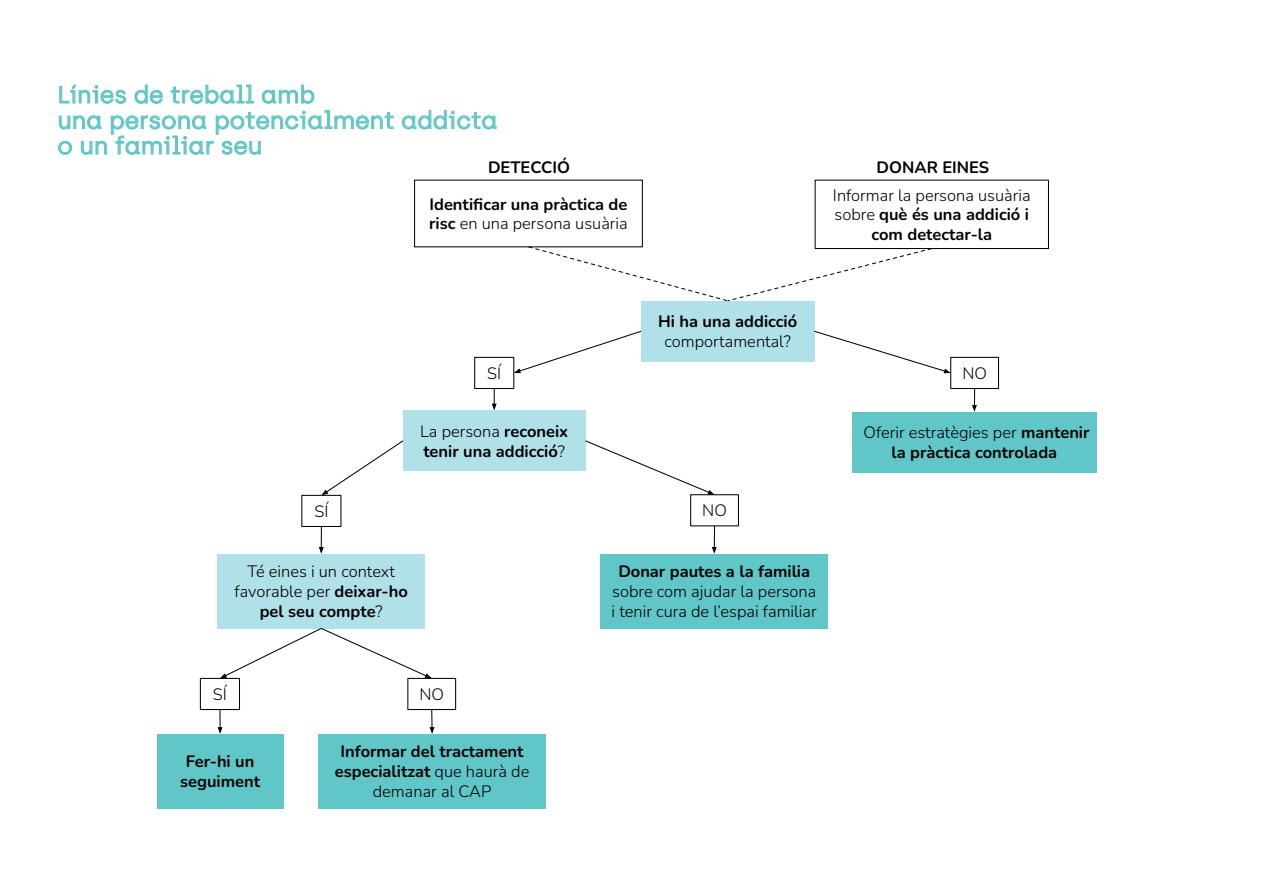
<style>
.page{position:relative;width:1263px;height:893px;background:#fff}
.page>*{position:absolute;margin:0;border:0;box-sizing:border-box;transform-origin:0 0}
.t1{font:24px/25.5px "Archia";color:#60c6c7}
.t2{font:700 16.5px/19.8px "Nunito";color:#000;text-align:center}
.t3{font:300 16.5px/19.8px "Nunito";color:#000;text-align:center}
.s1{font-weight:300}
.s2{font-weight:700}
</style>
<div class="page">
<div style="left:815px;top:180px;width:234px;height:69px;border:1px solid #000"></div>
<div style="left:318px;top:734px;width:228px;height:74px;background:#60c6c7"></div>
<div style="left:218px;top:554px;width:207px;height:74px;background:#b0e0e8"></div>
<div style="left:158px;top:734px;width:126px;height:74px;background:#60c6c7"></div>
<div style="left:407px;top:678px;width:49px;height:32px;border:1px solid #000"></div>
<div style="left:200px;top:678px;width:40px;height:32px;border:1px solid #000"></div>
<svg style="left:219px;top:628px;width:214px;height:51px"></svg>
<div style="left:641px;top:301px;width:173px;height:61px;background:#b0e0e8"></div>
<div style="left:950px;top:357px;width:49px;height:32px;border:1px solid #000"></div>
<svg style="left:814px;top:330px;width:138px;height:44px"></svg>
<svg style="left:512px;top:330px;width:130px;height:44px"></svg>
<div style="left:852px;top:412px;width:245px;height:61px;background:#60c6c7"></div>
<div style="left:403px;top:410px;width:182px;height:61px;background:#b0e0e8"></div>
<div style="left:690px;top:494px;width:49px;height:32px;border:1px solid #000"></div>
<div style="left:600px;top:554px;width:228px;height:74px;background:#60c6c7"></div>
<div style="left:474px;top:357px;width:40px;height:32px;border:1px solid #000"></div>
<svg style="left:585px;top:439px;width:131px;height:56px"></svg>
<svg style="left:527px;top:246px;width:406px;height:56px"></svg>
<svg style="left:491px;top:388px;width:6px;height:23px"></svg>
<div style="left:301px;top:495px;width:40px;height:32px;border:1px solid #000"></div>
<svg style="left:318px;top:526px;width:6px;height:28px"></svg>
<svg style="left:320px;top:440px;width:84px;height:56px"></svg>
<svg style="left:971px;top:388px;width:7px;height:24px"></svg>
<svg style="left:711px;top:526px;width:6px;height:28px"></svg>
<svg style="left:429px;top:709px;width:6px;height:25px"></svg>
<svg style="left:217px;top:709px;width:6px;height:25px"></svg>
<svg style="left:60px;top:85px;width:66px;height:19px"></svg>
<svg style="left:135px;top:85px;width:28px;height:19px"></svg>
<svg style="left:171px;top:85px;width:83px;height:19px"></svg>
<svg style="left:262px;top:85px;width:52px;height:19px"></svg>
<svg style="left:402px;top:110px;width:94px;height:19px"></svg>
<svg style="left:58px;top:110px;width:336px;height:45px"></svg>
<h1 class="t1" style="left:57px;top:82px;width:442px">Línies de treball amb<br>una persona potencialment addicta o un familiar seu</h1>
<p class="t2" style="left:488px;top:157px;width:83px">DETECCIÓ</p>
<p class="t2" style="left:877px;top:157px;width:114px">DONAR EINES</p>
<p class="t2" style="left:429px;top:193px;width:200px;text-align:left">Identificar una pràctica de risc <span class="s1">en una persona usuària</span></p>
<p class="t2" style="left:833px;top:184px;width:199px"><span class="s1">Informar la persona usuària sobre</span> què és una addició i com detectar-la</p>
<p class="t3" style="left:487px;top:363px;width:16px">SÍ</p>
<p class="t3" style="left:314px;top:501px;width:16px">SÍ</p>
<p class="t2" style="left:420px;top:421px;width:150px;text-align:left"><span class="s1">La persona</span> reconeix tenir una addicció<span class="s1">?</span></p>
<p class="t3" style="left:235px;top:561px;width:175px">Té eines i un context favorable per <span class="s2">deixar-ho pel seu compte</span>?</p>
<p class="t3" style="left:213px;top:684px;width:16px">SÍ</p>
<p class="t3" style="left:419px;top:684px;width:26px">NO</p>
<p class="t2" style="left:180px;top:751px;width:81px">Fer-hi un seguiment</p>
<p class="t2" style="left:335px;top:741px;width:196px">Informar del tractament especialitzat <span class="s1">que haurà de demanar al CAP</span></p>
<p class="t2" style="left:658px;top:311px;width:141px">Hi ha una addicció</p>
<p class="t3" style="left:664px;top:331px;width:128px">comportamental?</p>
<p class="t3" style="left:702px;top:500px;width:26px">NO</p>
<p class="t2" style="left:618px;top:561px;width:193px">Donar pautes a la familia</p>
<p class="t3" style="left:612px;top:581px;width:207px;text-align:left">sobre com ajudar la persona i tenir cura de l’espai familiar</p>
<p class="t3" style="left:962px;top:363px;width:26px">NO</p>
<p class="t2" style="left:863px;top:422px;width:228px"><span class="s1">Oferir estratègies per</span> mantenir la pràctica controlada</p>
</div>
